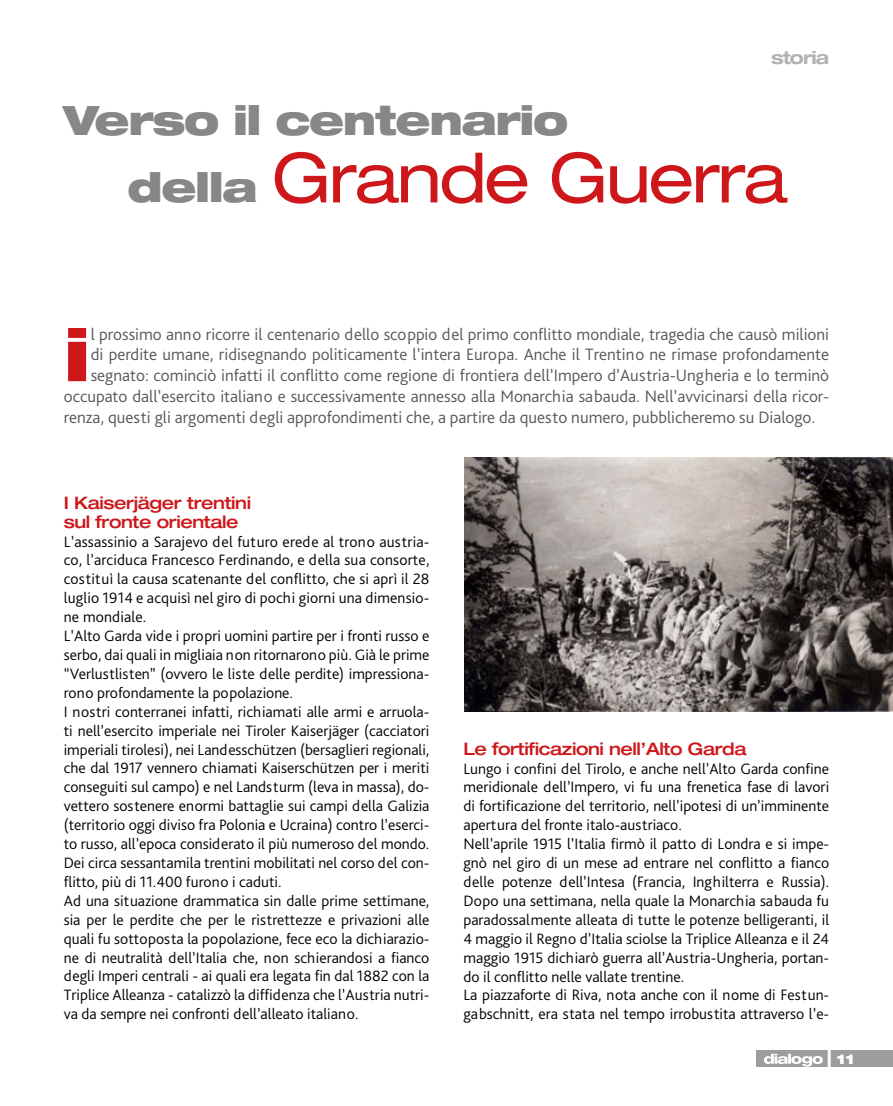
<style>
.page{position:relative;width:893px;height:1106px;background:#fff}
.page>*{position:absolute;margin:0;border:0;box-sizing:border-box;transform-origin:0 0}
.Testo{font:900 expanded 72px "Helvetica Neue LT Std";color:#cd171a}
.t1{font:expanded 69px "Helvetica Neue LT Std";letter-spacing:-.035em;color:#cd171a}
.t2{font:900 expanded 40.5px "Helvetica Neue LT Std";letter-spacing:-.035em;color:#878787}
.t3{font:700 expanded 18px "Helvetica Neue LT Std";letter-spacing:-.05em;color:#b3b2b2}
.Testo-2{font:300 17.25px "Bliss Pro";color:#575756}
.t4{font:500 expanded 17.25px/18.9px "Helvetica Neue LT Std";letter-spacing:-.025em;color:#cd171a}
.Testo-3{font:300 15.75px/18.9px "Bliss Pro";color:#000;text-align:justify}
.t5{font:900 expanded 13.5px "Helvetica Neue LT Std";color:#fff}
.s1{font-weight:900;font-size:40.5px;color:#878787}
</style>
<div class="page">
<div style="left:757px;top:1050px;width:136px;height:16px;background:#9d9d9c"></div>
<svg style="left:764px;top:1053px;width:59px;height:13px"></svg>
<hr style="left:828px;top:1044px;width:3px;height:24px;background:#fff">
<img style="left:464px;top:457px;width:429px;height:254px">
<p class="t3" style="left:771px;top:46px;width:60px">storia</p>
<p class="t2" style="left:64px;top:94px;width:506px">Verso il centenario</p>
<p class="t1" style="left:128px;top:136px;width:662px"><span class="s1">della</span> Grande Guerra</p>
<p class="Testo" style="left:64px;top:308px;width:28px">i</p>
<p class="Testo-2" style="left:91px;top:323px;width:740px">l prossimo anno ricorre il centenario dello scoppio del primo conflitto mondiale, tragedia che causò milioni</p>
<p class="Testo-2" style="left:91px;top:344px;width:740px">di perdite umane, ridisegnando politicamente l’intera Europa. Anche il Trentino ne rimase profondamente</p>
<p class="Testo-2" style="left:91px;top:365px;width:740px">segnato: cominciò infatti il conflitto come regione di frontiera dell’Impero d’Austria-Ungheria e lo terminò</p>
<p class="Testo-2" style="left:64px;top:385px;width:767px">occupato dall’esercito italiano e successivamente annesso alla Monarchia sabauda. Nell’avvicinarsi della ricor-</p>
<p class="Testo-2" style="left:64px;top:406px;width:753px">renza, questi gli argomenti degli approfondimenti che, a partire da questo numero, pubblicheremo su Dialogo.</p>
<p class="t4" style="left:64px;top:493px;width:189px">I Kaiserjäger trentini sul fronte orientale</p>
<p class="Testo-3" style="left:64px;top:531px;width:367px">L’assassinio a Sarajevo del futuro erede al trono austria&shy;co, l’arciduca Francesco Ferdinando, e della sua consorte, costituì la causa scatenante del conflitto, che si aprì il 28 luglio 1914 e acquisì nel giro di pochi giorni una dimensio&shy;ne mondiale.</p>
<p class="Testo-3" style="left:64px;top:626px;width:367px">L’Alto Garda vide i propri uomini partire per i fronti russo e serbo, dai quali in migliaia non ritornarono più. Già le prime “Verlustlisten” (ovvero le liste delle perdite) impressiona&shy;rono profondamente la popolazione.</p>
<p class="Testo-3" style="left:64px;top:701px;width:367px">I nostri conterranei infatti, richiamati alle armi e arruola&shy;ti nell’esercito imperiale nei Tiroler Kaiserjäger (cacciatori imperiali tirolesi), nei Landesschützen (bersaglieri regionali, che dal 1917 vennero chiamati Kaiserschützen per i meriti conseguiti sul campo) e nel Landsturm (leva in massa), do&shy;vettero sostenere enormi battaglie sui campi della Galizia (territorio oggi diviso fra Polonia e Ucraina) contro l’eserci&shy;to russo, all’epoca considerato il più numeroso del mondo.<br>Dei circa sessantamila trentini mobilitati nel corso del con&shy;flitto, più di 11.400 furono i caduti.</p>
<p class="Testo-3" style="left:64px;top:890px;width:367px">Ad una situazione drammatica sin dalle prime settimane, sia per le perdite che per le ristrettezze e privazioni alle quali fu sottoposta la popolazione, fece eco la dichiarazio&shy;ne di neutralità dell’Italia che, non schierandosi a fianco degli Imperi centrali - ai quali era legata fin dal 1882 con la Triplice Alleanza - catalizzò la diffidenza che l’Austria nutri&shy;va da sempre nei confronti dell’alleato italiano.</p>
<p class="t4" style="left:463px;top:738px;width:284px">Le fortificazioni nell’Alto Garda</p>
<p class="Testo-3" style="left:463px;top:758px;width:367px">Lungo i confini del Tirolo, e anche nell’Alto Garda confine meridionale dell’Impero, vi fu una frenetica fase di lavori di fortificazione del territorio, nell’ipotesi di un’imminente apertura del fronte italo-austriaco.</p>
<p class="Testo-3" style="left:463px;top:834px;width:367px">Nell’aprile 1915 l’Italia firmò il patto di Londra e si impe&shy;gnò nel giro di un mese ad entrare nel conflitto a fianco delle potenze dell’Intesa (Francia, Inghilterra e Russia).<br>Dopo una settimana, nella quale la Monarchia sabauda fu paradossalmente alleata di tutte le potenze belligeranti, il 4 maggio il Regno d’Italia sciolse la Triplice Alleanza e il 24 maggio 1915 dichiarò guerra all’Austria-Ungheria, portan&shy;do il conflitto nelle vallate trentine.</p>
<p class="Testo-3" style="left:463px;top:985px;width:367px">La piazzaforte di Riva, nota anche con il nome di Festun&shy;gabschnitt, era stata nel tempo irrobustita attraverso l’e-</p>
<p class="t5" style="left:836px;top:1049px;width:19px">11</p>
</div>
